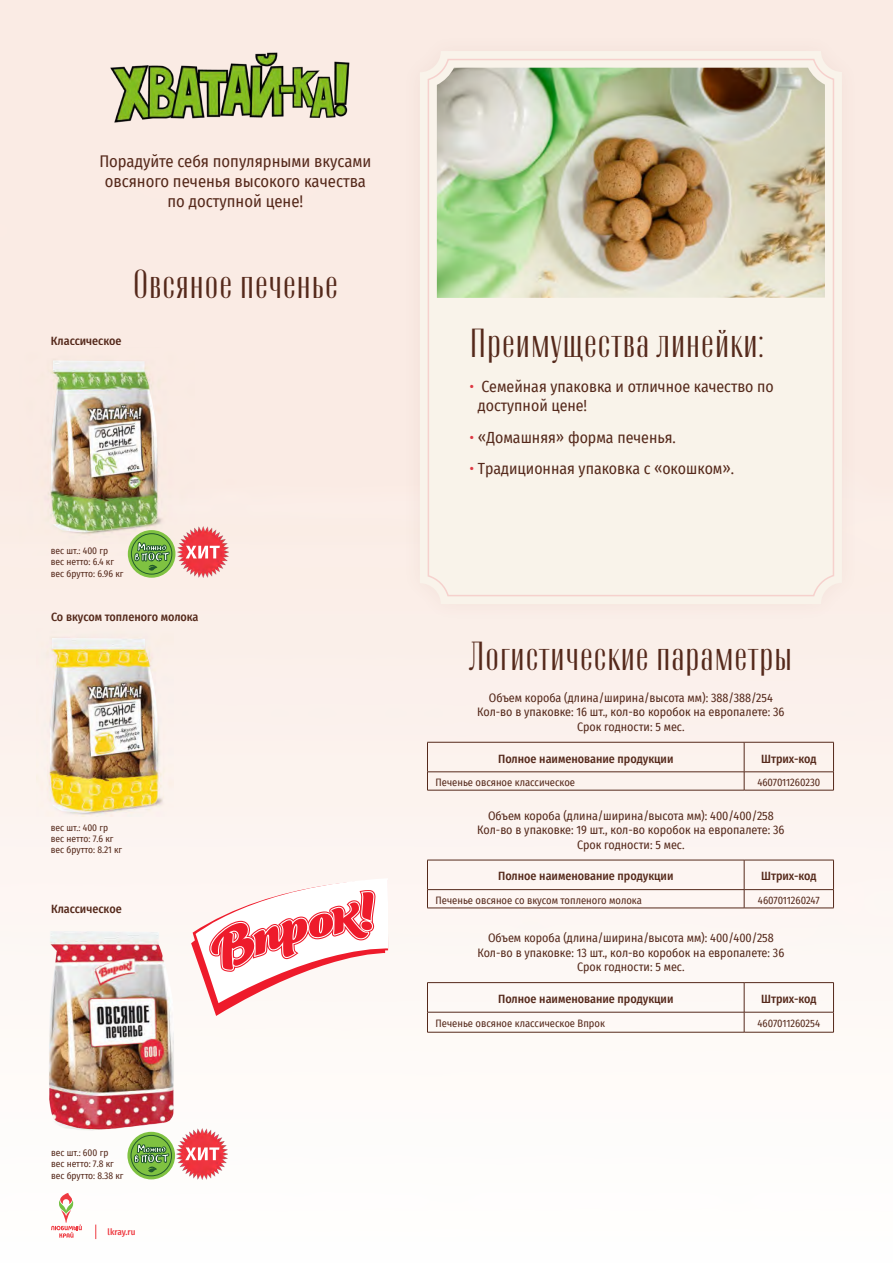
<style>
.page{position:relative;width:893px;height:1263px;background:#fff}
.page>*{position:absolute;margin:0;border:0;box-sizing:border-box;transform-origin:0 0}
.t1{font:40.5px "TT Knickerbockers Grotesk";letter-spacing:.01em;color:#55291b}
.t2{font:16.5px/19.8px "Fira Sans Condensed";color:#55291b;text-align:center}
.t3{font:15.75px/18.9px "Fira Sans Condensed";color:#55291b}
.t4{font:12px "Fira Sans Condensed";color:#55291b}
.t5{font:500 12px "Fira Sans Condensed";color:#55291b}
.t6{font:10.5px "Fira Sans Condensed";color:#55291b}
.t7{font:9.45px "Fira Sans Condensed";color:#55291b}
.t8{font:500 9px "Fira Sans Condensed";color:#ee3a41}
.s1{color:#dd3843}
</style>
<div class="page">
<img style="left:0;top:0;width:893px;height:1240px">
<svg style="left:51px;top:1193px;width:31px;height:45px"></svg>
<svg style="left:95px;top:1224px;width:1px;height:15px"></svg>
<div style="left:401px;top:32px;width:460px;height:591px;background:#f9f3ea"></div>
<div style="left:428px;top:59px;width:406px;height:537px;border:2px solid #f6d1cd;border-radius:20px"></div>
<img style="left:437px;top:68px;width:388px;height:230px">
<hr style="left:427px;top:742px;width:317px;height:1px;background:#55291b">
<hr style="left:427px;top:742px;width:1px;height:30px;background:#55291b">
<hr style="left:744px;top:742px;width:90px;height:1px;background:#55291b">
<hr style="left:744px;top:742px;width:1px;height:30px;background:#55291b">
<hr style="left:833px;top:742px;width:1px;height:30px;background:#55291b">
<hr style="left:427px;top:771px;width:317px;height:1px;background:#55291b">
<svg style="left:427px;top:772px;width:1px;height:18px"></svg>
<hr style="left:744px;top:771px;width:90px;height:1px;background:#55291b">
<svg style="left:744px;top:772px;width:1px;height:18px"></svg>
<svg style="left:833px;top:772px;width:1px;height:18px"></svg>
<hr style="left:427px;top:790px;width:317px;height:1px;background:#55291b">
<hr style="left:744px;top:790px;width:90px;height:1px;background:#55291b">
<hr style="left:427px;top:860px;width:317px;height:1px;background:#55291b">
<hr style="left:744px;top:860px;width:90px;height:1px;background:#55291b">
<hr style="left:427px;top:889px;width:317px;height:1px;background:#55291b">
<svg style="left:427px;top:860px;width:1px;height:48px"></svg>
<hr style="left:744px;top:889px;width:90px;height:1px;background:#55291b">
<svg style="left:744px;top:860px;width:1px;height:48px"></svg>
<svg style="left:833px;top:860px;width:1px;height:48px"></svg>
<hr style="left:427px;top:908px;width:317px;height:1px;background:#55291b">
<hr style="left:744px;top:908px;width:90px;height:1px;background:#55291b">
<div style="left:13px;top:916px;width:203px;height:242px;background:#fdf9f6"></div>
<img style="left:42px;top:926px;width:173px;height:224px">
<hr style="left:427px;top:982px;width:317px;height:1px;background:#55291b">
<hr style="left:744px;top:982px;width:90px;height:1px;background:#55291b">
<hr style="left:427px;top:1012px;width:317px;height:1px;background:#55291b">
<svg style="left:427px;top:983px;width:1px;height:49px"></svg>
<hr style="left:744px;top:1012px;width:90px;height:1px;background:#55291b">
<svg style="left:744px;top:983px;width:1px;height:49px"></svg>
<svg style="left:833px;top:983px;width:1px;height:49px"></svg>
<hr style="left:427px;top:1032px;width:317px;height:1px;background:#55291b">
<hr style="left:744px;top:1032px;width:90px;height:1px;background:#55291b">
<svg style="left:191px;top:878px;width:197px;height:138px"></svg>
<img style="left:83px;top:19px;width:297px;height:137px">
<img style="left:37px;top:628px;width:137px;height:188px">
<img style="left:19px;top:347px;width:175px;height:208px">
<svg style="left:128px;top:530px;width:47px;height:48px"></svg>
<div style="left:131px;top:533px;width:41px;height:42px;border:1px solid #225a2d;border-radius:50%"></div>
<svg style="left:134px;top:542px;width:36px;height:87px;background:#c5d3ad"></svg>
<img style="left:177px;top:526px;width:51px;height:52px">
<svg style="left:186px;top:546px;width:34px;height:12px"></svg>
<svg style="left:127px;top:1132px;width:48px;height:47px"></svg>
<div style="left:131px;top:1135px;width:41px;height:41px;border:1px solid #225a2d;border-radius:50%"></div>
<svg style="left:134px;top:1144px;width:35px;height:86px"></svg>
<img style="left:177px;top:1128px;width:51px;height:51px">
<svg style="left:185px;top:1147px;width:34px;height:13px"></svg>
<p class="t2" style="left:99px;top:151px;width:274px">Порадуйте себя популярными вкусами</p>
<p class="t2" style="left:105px;top:171px;width:263px">овсяного печенья высокого качества по доступной цене!</p>
<p class="t1" style="left:133px;top:263px;width:207px">Овсяное печенье</p>
<p class="t5" style="left:51px;top:331px;width:72px">Классическое</p>
<p class="t7" style="left:51px;top:543px;width:59px">вес шт.: 400 гр</p>
<p class="t7" style="left:51px;top:555px;width:65px">вес нетто: 6.4 кг</p>
<p class="t7" style="left:51px;top:566px;width:74px">вес брутто: 6.96 кг</p>
<p class="t5" style="left:51px;top:607px;width:149px">Со вкусом топленого молока</p>
<p class="t7" style="left:51px;top:820px;width:59px">вес шт.: 400 гр</p>
<p class="t7" style="left:51px;top:831px;width:64px">вес нетто: 7.6 кг</p>
<p class="t7" style="left:51px;top:843px;width:73px">вес брутто: 8.21 кг</p>
<p class="t5" style="left:51px;top:899px;width:72px">Классическое</p>
<p class="t7" style="left:51px;top:1146px;width:59px">вес шт.: 600 гр</p>
<p class="t7" style="left:51px;top:1157px;width:64px">вес нетто: 7.8 кг</p>
<p class="t7" style="left:51px;top:1168px;width:74px">вес брутто: 8.38 кг</p>
<p class="t8" style="left:108px;top:1224px;width:29px">lkray.ru</p>
<p class="t1" style="left:469px;top:322px;width:296px">Преимущества линейки:</p>
<p class="t3" style="left:478px;top:377px;width:297px;text-indent:-9px"><span class="s1">•</span> Семейная упаковка и отличное качество по доступной цене!</p>
<p class="t3" style="left:469px;top:427px;width:208px"><span class="s1">•</span> «Домашняя» форма печенья.</p>
<p class="t3" style="left:469px;top:459px;width:266px"><span class="s1">•</span> Традиционная упаковка с «окошком».</p>
<p class="t1" style="left:469px;top:635px;width:324px">Логистические параметры</p>
<p class="t4" style="left:489px;top:689px;width:285px">Объем короба (длина/ширина/высота мм): 388/388/254</p>
<p class="t4" style="left:477px;top:703px;width:309px">Кол-во в упаковке: 16 шт., кол-во коробок на европалете: 36</p>
<p class="t4" style="left:577px;top:718px;width:109px">Срок годности: 5 мес.</p>
<p class="t5" style="left:498px;top:749px;width:177px">Полное наименование продукции</p>
<p class="t5" style="left:761px;top:749px;width:57px">Штрих-код</p>
<p class="t6" style="left:436px;top:774px;width:141px">Печенье овсяное классическое</p>
<p class="t6" style="left:757px;top:774px;width:64px">4607011260230</p>
<p class="t4" style="left:488px;top:806px;width:287px">Объем короба (длина/ширина/высота мм): 400/400/258</p>
<p class="t4" style="left:477px;top:821px;width:309px">Кол-во в упаковке: 19 шт., кол-во коробок на европалете: 36</p>
<p class="t4" style="left:577px;top:835px;width:109px">Срок годности: 5 мес.</p>
<p class="t5" style="left:498px;top:867px;width:177px">Полное наименование продукции</p>
<p class="t5" style="left:761px;top:867px;width:57px">Штрих-код</p>
<p class="t6" style="left:436px;top:892px;width:208px">Печенье овсяное со вкусом топленого молока</p>
<p class="t6" style="left:758px;top:892px;width:63px">4607011260247</p>
<p class="t4" style="left:488px;top:929px;width:287px">Объем короба (длина/ширина/высота мм): 400/400/258</p>
<p class="t4" style="left:477px;top:943px;width:308px">Кол-во в упаковке: 13 шт., кол-во коробок на европалете: 36</p>
<p class="t4" style="left:577px;top:958px;width:109px">Срок годности: 5 мес.</p>
<p class="t5" style="left:498px;top:989px;width:177px">Полное наименование продукции</p>
<p class="t5" style="left:761px;top:989px;width:57px">Штрих-код</p>
<p class="t6" style="left:436px;top:1015px;width:171px">Печенье овсяное классическое Впрок</p>
<p class="t6" style="left:757px;top:1015px;width:64px">4607011260254</p>
</div>
